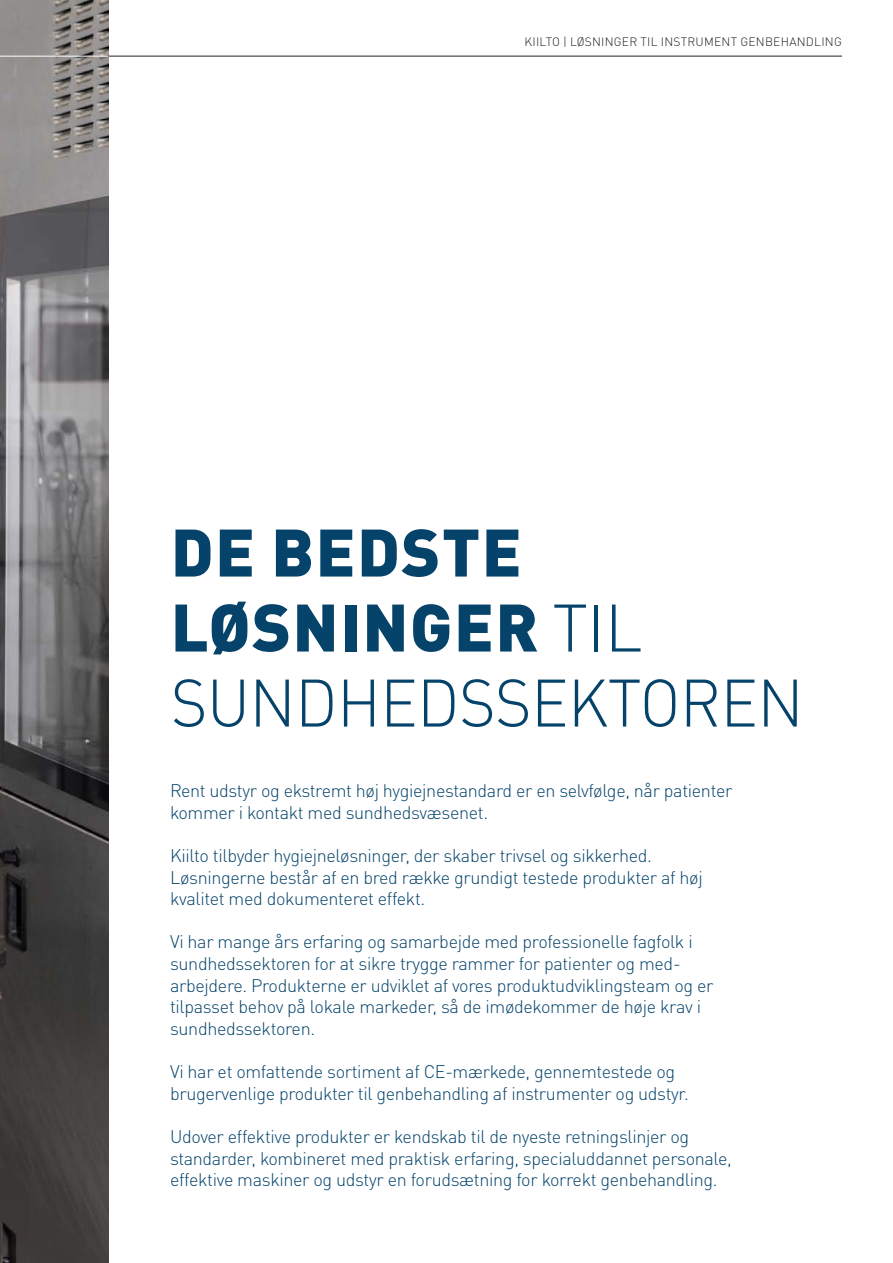
<style>
.page{position:relative;width:893px;height:1263px;background:#fff}
.page>*{position:absolute;margin:0;border:0;box-sizing:border-box;transform-origin:0 0}
.tuotenimi{font:300 66px/75px "DIN Pro";letter-spacing:-.01em;color:#05436a}
.tuotenimi-2{font:900 66px "DIN Pro";letter-spacing:.02em;color:#05436a}
.product_decription_b{font:300 18px/21.6px "DIN Pro";letter-spacing:-.02em;color:#05436a}
.Nimi_punane{font:300 12px "DIN Pro";letter-spacing:.02em;color:#231f20}
.s1{font-weight:900}
</style>
<div class="page">
<img style="left:0;top:0;width:108px;height:1263px">
<hr style="left:0;top:56px;width:109px;height:1px;background:#fff">
<hr style="left:108px;top:56px;width:734px;height:1px;background:#231f20">
<p class="Nimi_punane" style="left:524px;top:32px;width:319px">KIILTO | LØSNINGER TIL INSTRUMENT GENBEHANDLING</p>
<p class="tuotenimi-2" style="left:171px;top:496px;width:353px">DE BEDSTE</p>
<p class="tuotenimi" style="left:171px;top:584px;width:634px"><span class="s1">LØSNINGER</span> TIL<br>SUNDHEDSSEKTOREN</p>
<p class="product_decription_b" style="left:170px;top:778px;width:564px">Rent udstyr og ekstremt høj hygiejnestandard er en selvfølge, når patienter kommer i kontakt med sundhedsvæsenet.</p>
<p class="product_decription_b" style="left:170px;top:843px;width:534px">Kiilto tilbyder hygiejneløsninger, der skaber trivsel og sikkerhed.<br>Løsningerne består af en bred række grundigt testede produkter af høj kvalitet med dokumenteret effekt.</p>
<p class="product_decription_b" style="left:170px;top:930px;width:545px">Vi har mange års erfaring og samarbejde med professionelle fagfolk i sundhedssektoren for at sikre trygge rammer for patienter og med&shy;arbejdere. Produkterne er udviklet af vores produktudviklingsteam og er tilpasset behov på lokale markeder, så de imødekommer de høje krav i sundhedssektoren.</p>
<p class="product_decription_b" style="left:170px;top:1059px;width:520px">Vi har et omfattende sortiment af CE-mærkede, gennemtestede og brugervenlige produkter til genbehandling af instrumenter og udstyr.</p>
<p class="product_decription_b" style="left:170px;top:1124px;width:563px">Udover effektive produkter er kendskab til de nyeste retningslinjer og standarder, kombineret med praktisk erfaring, specialuddannet personale, effektive maskiner og udstyr en forudsætning for korrekt genbehandling.</p>
</div>
